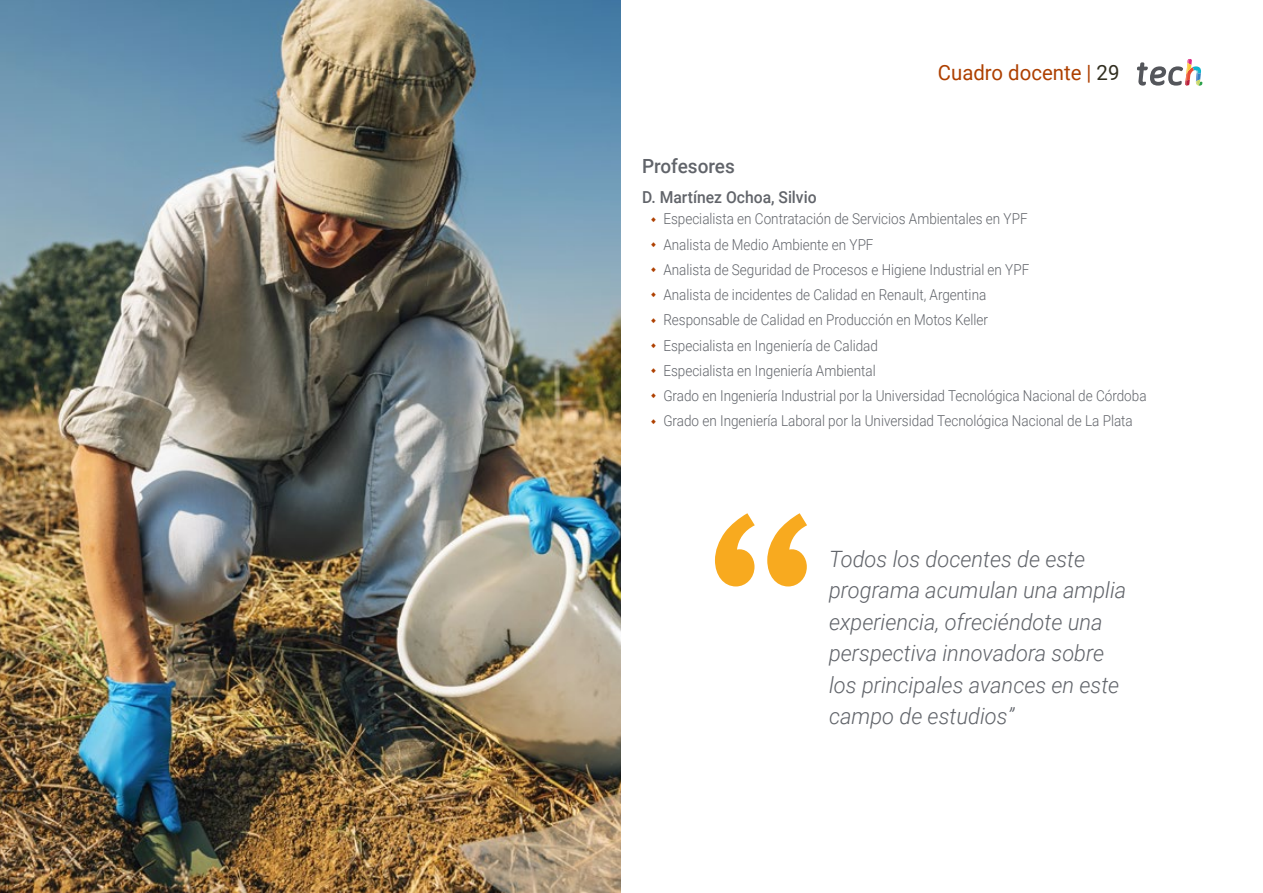
<style>
.page{position:relative;width:1263px;height:893px;background:#fff}
.page>*{position:absolute;margin:0;border:0;box-sizing:border-box;transform-origin:0 0}
.t1{font:italic 300 22.5px/31.5px "Roboto";color:#61646a}
.t2{font:21px "Roboto";color:#ae4000}
.t3{font:500 19.5px "Roboto";color:#61646a}
.t4{font:500 16.5px "Roboto";color:#61646a;scale:.95 1}
.t5{font:300 15px/25.2px "Roboto";color:#61646a;scale:.9 1}
.s1{color:#312e20}
</style>
<div class="page">
<img style="left:0;top:0;width:621px;height:893px">
<svg style="left:715px;top:513px;width:92px;height:73px"></svg>
<svg style="left:1137px;top:59px;width:65px;height:27px"></svg>
<h2 class="t2" style="left:938px;top:57px;width:183px">Cuadro docente | <span class="s1">29</span></h2>
<h3 class="t3" style="left:642px;top:153px;width:94px">Profesores</h3>
<p class="t4" style="left:642px;top:186px;width:185px">D. Martínez Ochoa, Silvio</p>
<p class="t5" style="left:663px;top:206px;width:538px">Especialista en Contratación de Servicios Ambientales en YPF<br>Analista de Medio Ambiente en YPF<br>Analista de Seguridad de Procesos e Higiene Industrial en YPF<br>Analista de incidentes de Calidad en Renault, Argentina<br>Responsable de Calidad en Producción en Motos Keller<br>Especialista en Ingeniería de Calidad<br>Especialista en Ingeniería Ambiental<br>Grado en Ingeniería Industrial por la Universidad Tecnológica Nacional de Córdoba Grado en Ingeniería Laboral por la Universidad Tecnológica Nacional de La Plata</p>
<h1 class="t1" style="left:829px;top:542px;width:299px">Todos los docentes de este programa acumulan una amplia experiencia, ofreciéndote una perspectiva innovadora sobre los principales avances en este campo de estudios”</h1>
</div>
